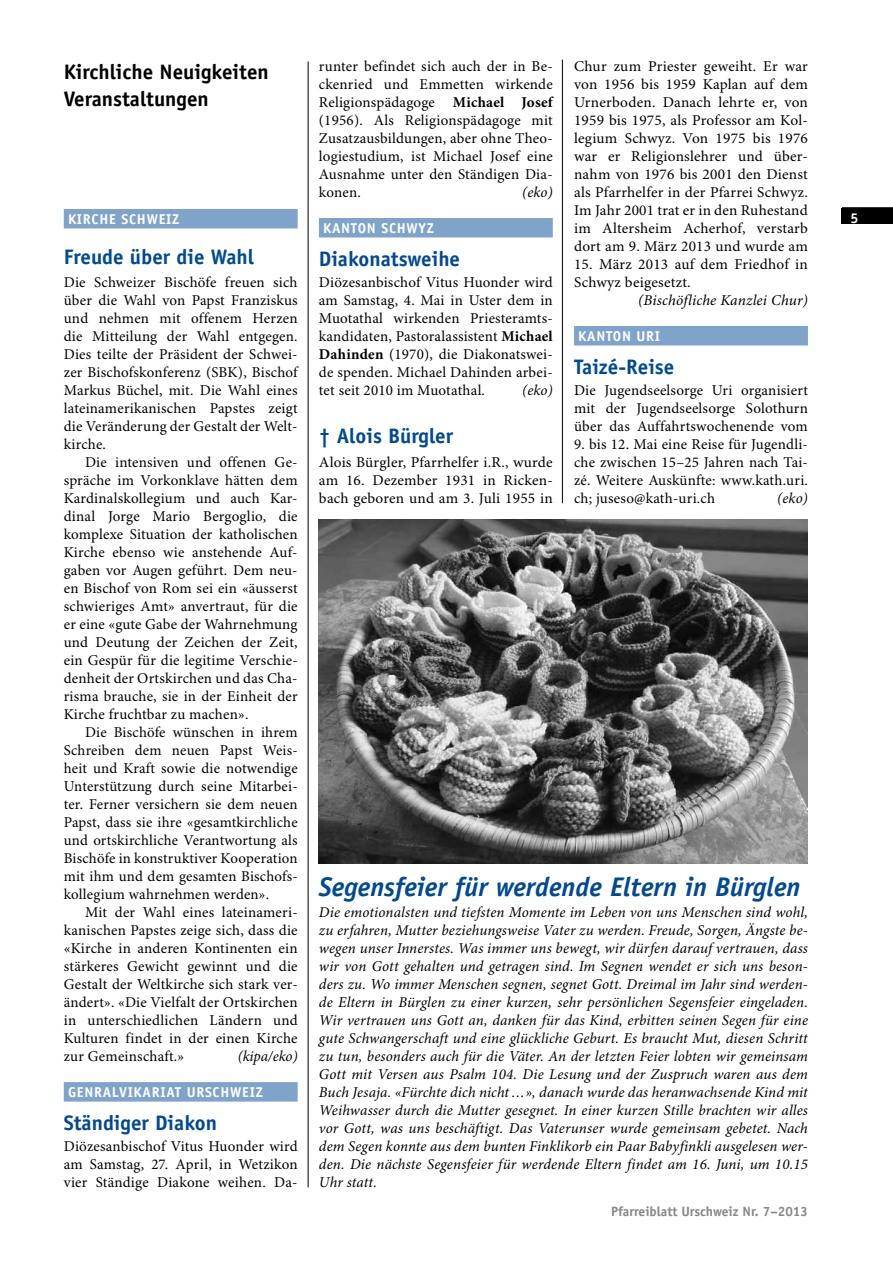
<style>
.page{position:relative;width:893px;height:1263px;background:#fff}
.page>*{position:absolute;margin:0;border:0;box-sizing:border-box;transform-origin:0 0}
.t1{font:italic 700 27px "Officina Sans Std";color:#004993}
.t2{font:700 21px "Officina Sans Std";color:#004993}
.t3{font:700 21px/27px "Officina Sans Std";color:#000}
.t4{font:15px/18px "Minion Pro";letter-spacing:.015em;color:#000;text-align:justify}
.t5{font:italic 15px/18px "Minion Pro";letter-spacing:.01em;color:#000;text-align:justify}
.t6{font:700 14.25px "Officina Sans Std";letter-spacing:.05em;color:#fff}
.t7{font:700 13.5px "Officina Sans Std";color:#868786}
.s1{font-weight:700}
</style>
<div class="page">
<div style="left:842px;top:208px;width:51px;height:16px;background:#000"></div>
<hr style="left:842px;top:207px;width:51px;height:2px;background:#000">
<div style="left:319px;top:218px;width:234px;height:19px;background:#80a4c9"></div>
<div style="left:64px;top:209px;width:234px;height:19px;background:#80a4c9"></div>
<div style="left:64px;top:1082px;width:234px;height:19px;background:#80a4c9"></div>
<hr style="left:562px;top:60px;width:1px;height:443px;background:#000">
<hr style="left:308px;top:61px;width:1px;height:1126px;background:#000">
<div style="left:574px;top:326px;width:234px;height:19px;background:#80a4c9"></div>
<img style="left:319px;top:519px;width:489px;height:344px">
<h2 class="t3" style="left:64px;top:58px;width:206px">Kirchliche Neuigkeiten<br>Veranstaltungen</h2>
<p class="t4" style="left:574px;top:58px;width:235px">Chur zum Priester geweiht. Er war von 1956 bis 1959 Kaplan auf dem Urnerboden. Danach lehrte er, von 1959 bis 1975, als Professor am Kol&shy;legium Schwyz. Von 1975 bis 1976 war er Religionslehrer und über&shy;nahm von 1976 bis 2001 den Dienst als Pfarrhelfer in der Pfarrei Schwyz.<br>Im Jahr 2001 trat er in den Ruhestand im Altersheim Acherhof, verstarb dort am 9. März 2013 und wurde am</p>
<p class="t4" style="left:574px;top:256px;width:235px">15. März 2013 auf dem Friedhof in<br>Schwyz beigesetzt.</p>
<p class="t5" style="left:638px;top:292px;width:171px">(Bischöfliche Kanzlei Chur)</p>
<p class="t6" style="left:578px;top:327px;width:19px">Kanton</p>
<p class="t6" style="left:637px;top:327px;width:24px">Uri</p>
<h2 class="t2" style="left:574px;top:353px;width:102px">Taizé-Reise</h2>
<p class="t4" style="left:574px;top:382px;width:235px">Die Jugendseelsorge Uri organisiert mit der Jugendseelsorge Solothurn über das Auffahrtswochenende vom</p>
<p class="t4" style="left:574px;top:436px;width:235px">9. bis 12. Mai eine Reise für Jugendli&shy;che zwischen 15–25 Jahren nach Tai&shy;zé. Weitere Auskünfte: www.kath.uri. ch; juseso@kath-uri.ch</p>
<p class="t4" style="left:319px;top:58px;width:235px">runter befindet sich auch der in Be&shy;ckenried und Emmetten wirkende Religionspädagoge <span class="s1">Michael Josef </span>(1956). Als Religionspädagoge mit Zusatzausbildungen, aber ohne Theo&shy;logiestudium, ist Michael Josef eine Ausnahme unter den Ständigen Dia&shy;konen.</p>
<p class="t5" style="left:522px;top:184px;width:32px">(eko)</p>
<p class="t6" style="left:68px;top:210px;width:79px">Kirche Schwei</p>
<p class="t6" style="left:172px;top:210px;width:9px">z</p>
<h2 class="t2" style="left:64px;top:244px;width:192px">Freude über die Wahl</h2>
<p class="t4" style="left:64px;top:274px;width:235px">Die Schweizer Bischöfe freuen sich über die Wahl von Papst Franziskus und nehmen mit offenem Herzen die Mitteilung der Wahl entgegen.<br>Dies teilte der Präsident der Schwei&shy;zer Bischofskonferenz (SBK), Bischof Markus Büchel, mit. Die Wahl eines lateinamerikanischen Papstes zeigt die Veränderung der Gestalt der Welt&shy;kirche.</p>
<p class="t4" style="left:64px;top:454px;width:235px;text-indent:21px">Die intensiven und offenen Ge&shy;spräche im Vorkonklave hätten dem Kardinalskollegium und auch Kar&shy;dinal Jorge Mario Bergoglio, die komplexe Situation der katholischen Kirche ebenso wie anstehende Auf&shy;gaben vor Augen geführt. Dem neu&shy;en Bischof von Rom sei ein «äusserst schwieriges Amt» anvertraut, für die er eine «gute Gabe der Wahrnehmung und Deutung der Zeichen der Zeit, ein Gespür für die legitime Verschie&shy;denheit der Ortskirchen und das Cha&shy;risma brauche, sie in der Einheit der Kirche fruchtbar zu machen».</p>
<p class="t4" style="left:64px;top:724px;width:235px;text-indent:21px">Die Bischöfe wünschen in ihrem Schreiben dem neuen Papst Weis&shy;heit und Kraft sowie die notwendige Unterstützung durch seine Mitarbei&shy;ter. Ferner versichern sie dem neuen Papst, dass sie ihre «gesamtkirchliche und ortskirchliche Verantwortung als Bischöfe in konstruktiver Kooperation mit ihm und dem gesamten Bischofs&shy;kollegium wahrnehmen werden».</p>
<p class="t4" style="left:64px;top:904px;width:235px;text-indent:21px">Mit der Wahl eines lateinameri&shy;kanischen Papstes zeige sich, dass die «Kirche in anderen Kontinenten ein stärkeres Gewicht gewinnt und die Gestalt der Weltkirche sich stark ver&shy;ändert». «Die Vielfalt der Ortskirchen in unterschiedlichen Ländern und Kulturen findet in der einen Kirche zur Gemeinschaft.»</p>
<p class="t6" style="left:323px;top:219px;width:19px">Kanton</p>
<p class="t6" style="left:381px;top:219px;width:54px">Schwyz</p>
<h2 class="t2" style="left:319px;top:245px;width:143px">Diakonatsweihe</h2>
<p class="t4" style="left:319px;top:274px;width:235px">Diözesanbischof Vitus Huonder wird am Samstag, 4. Mai in Uster dem in Muotathal wirkenden Priesteramts&shy;kandidaten, Pastoralassistent <span class="s1">Michael Dahinden</span> (1970), die Diakonatswei&shy;de spenden. Michael Dahinden arbei&shy;tet seit 2010 im Muotathal.</p>
<p class="t5" style="left:522px;top:382px;width:32px">(eko)</p>
<h2 class="t2" style="left:319px;top:423px;width:136px">† Alois Bürgler</h2>
<p class="t4" style="left:319px;top:454px;width:235px">Alois Bürgler, Pfarrhelfer i.R., wurde am 16. Dezember 1931 in Ricken&shy;bach geboren und am 3. Juli 1955 in</p>
<p class="t5" style="left:777px;top:490px;width:32px">(eko)</p>
<h1 class="t1" style="left:319px;top:870px;width:483px">Segensfeier für werdende Eltern in Bürglen</h1>
<p class="t5" style="left:319px;top:904px;width:491px">Die emotionalsten und tiefsten Momente im Leben von uns Menschen sind wohl, zu erfahren, Mutter beziehungsweise Vater zu werden. Freude, Sorgen, Ängste be&shy;wegen unser Innerstes. Was immer uns bewegt, wir dürfen darauf vertrauen, dass wir von Gott gehalten und getragen sind. Im Segnen wendet er sich uns beson&shy;ders zu. Wo immer Menschen segnen, segnet Gott. Dreimal im Jahr sind werden&shy;de Eltern in Bürglen zu einer kurzen, sehr persönlichen Segensfeier eingeladen.<br>Wir vertrauen uns Gott an, danken für das Kind, erbitten seinen Segen für eine gute Schwangerschaft und eine glückliche Geburt. Es braucht Mut, diesen Schritt zu tun, besonders auch für die Väter. An der letzten Feier lobten wir gemeinsam Gott mit Versen aus Psalm 104. Die Lesung und der Zuspruch waren aus dem Buch Jesaja. «Fürchte dich nicht …», danach wurde das heranwachsende Kind mit Weihwasser durch die Mutter gesegnet. In einer kurzen Stille brachten wir alles vor Gott, was uns beschäftigt. Das Vaterunser wurde gemeinsam gebetet. Nach dem Segen konnte aus dem bunten Finklikorb ein Paar Babyfinkli ausgelesen wer&shy;den. Die nächste Segensfeier für werdende Eltern findet am 16. Juni, um 10.15<br>Uhr statt.</p>
<p class="t5" style="left:238px;top:1048px;width:61px">(kipa/eko)</p>
<p class="t6" style="left:68px;top:1083px;width:60px">Gen ralvika</p>
<p class="t6" style="left:152px;top:1083px;width:17px">riat</p>
<p class="t6" style="left:187px;top:1083px;width:43px">Urschwei</p>
<p class="t6" style="left:256px;top:1083px;width:9px">z</p>
<h2 class="t2" style="left:64px;top:1109px;width:155px">Ständiger Diakon</h2>
<p class="t4" style="left:64px;top:1138px;width:235px">Diözesanbischof Vitus Huonder wird am Samstag, 27. April, in Wetzikon vier Ständige Diakone weihen. Da-</p>
<p class="t7" style="left:611px;top:1203px;width:198px">Pfarreiblatt Urschweiz Nr. 7–2013</p>
<p class="t6" style="left:850px;top:209px;width:9px">5</p>
</div>
